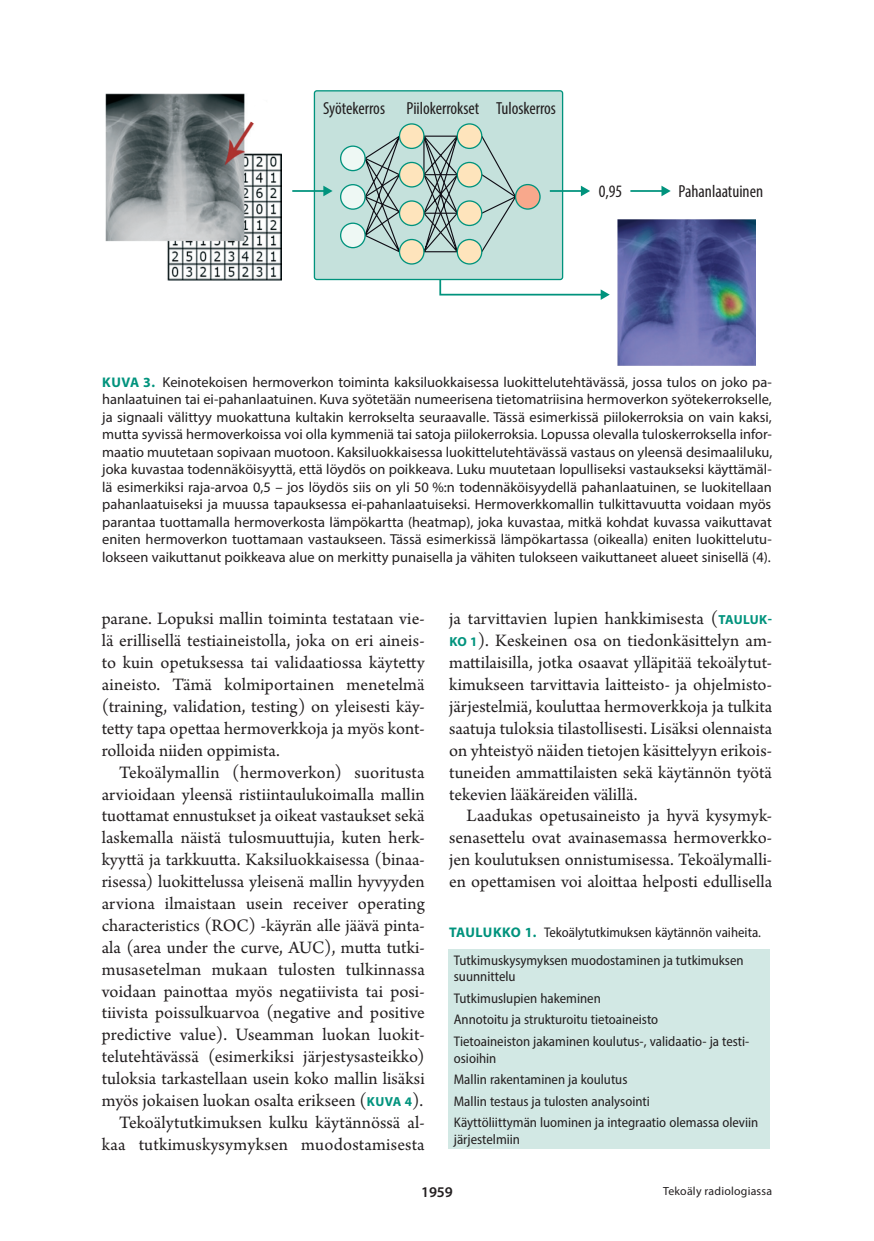
<style>
.page{position:relative;width:874px;height:1241px;background:#fff}
.page>*{position:absolute;margin:0;border:0;box-sizing:border-box;transform-origin:0 0}
.t1{font:18.38px/21.9px "Arno Pro";color:#231f20;text-align:justify}
.t2{font:condensed 17.5px "Myriad Pro";color:#231f20}
.t3{font:600 14.88px "Myriad Pro";color:#231f20}
.kt{font:14.35px/17.5px "Myriad Pro";color:#231f20;text-align:justify}
.t{font:semi-condensed 14px/16.6px "Myriad Pro";color:#231f20}
.Ala{font:11.9px "Myriad Pro";letter-spacing:.02em;color:#231f20}
.s1{font-weight:700;font-size:14px;color:#00937d}
.s2{font-family:"Myriad Pro";font-weight:700;font-size:13.12px;color:#00937d}
.s3{font-weight:700;font-stretch:normal;color:#00937d}
</style>
<div class="page">
<svg style="left:438px;top:275px;width:171px;height:25px"></svg>
<div style="left:314px;top:91px;width:248px;height:188px;background:#c5e1dc;border-radius:2px"></div>
<div style="left:313px;top:90px;width:250px;height:190px;border:1px solid #00937d;border-radius:2px"></div>
<svg style="left:480px;top:135px;width:37px;height:118px"></svg>
<svg style="left:422px;top:128px;width:39px;height:130px"></svg>
<svg style="left:360px;top:126px;width:44px;height:135px"></svg>
<div style="left:340px;top:146px;width:25px;height:24px;background:#eef8f4;border-radius:50%"></div>
<div style="left:340px;top:145px;width:25px;height:26px;border:1px solid #00937d;border-radius:50%"></div>
<div style="left:340px;top:185px;width:25px;height:24px;background:#eef8f4;border-radius:50%"></div>
<div style="left:340px;top:184px;width:25px;height:26px;border:1px solid #00937d;border-radius:50%"></div>
<div style="left:340px;top:223px;width:25px;height:25px;background:#eef8f4;border-radius:50%"></div>
<div style="left:340px;top:222px;width:25px;height:26px;border:1px solid #00937d;border-radius:50%"></div>
<div style="left:399px;top:162px;width:25px;height:25px;background:#fee4bc;border-radius:50%"></div>
<div style="left:398px;top:162px;width:26px;height:25px;border:1px solid #00937d;border-radius:50%"></div>
<div style="left:399px;top:124px;width:25px;height:24px;background:#fee4bc;border-radius:50%"></div>
<div style="left:398px;top:123px;width:26px;height:26px;border:1px solid #00937d;border-radius:50%"></div>
<div style="left:399px;top:201px;width:25px;height:24px;background:#fee4bc;border-radius:50%"></div>
<div style="left:398px;top:200px;width:26px;height:26px;border:1px solid #00937d;border-radius:50%"></div>
<div style="left:399px;top:239px;width:25px;height:25px;background:#fee4bc;border-radius:50%"></div>
<div style="left:398px;top:239px;width:26px;height:25px;border:1px solid #00937d;border-radius:50%"></div>
<div style="left:457px;top:162px;width:24px;height:25px;background:#fee4bc;border-radius:50%"></div>
<div style="left:456px;top:162px;width:26px;height:25px;border:1px solid #00937d;border-radius:50%"></div>
<div style="left:515px;top:184px;width:24px;height:25px;background:#f8a88c;border-radius:50%"></div>
<div style="left:514px;top:184px;width:26px;height:26px;border:1px solid #00937d;border-radius:50%"></div>
<div style="left:457px;top:124px;width:24px;height:24px;background:#fee4bc;border-radius:50%"></div>
<div style="left:456px;top:123px;width:26px;height:26px;border:1px solid #00937d;border-radius:50%"></div>
<div style="left:457px;top:201px;width:24px;height:24px;background:#fee4bc;border-radius:50%"></div>
<div style="left:456px;top:200px;width:26px;height:26px;border:1px solid #00937d;border-radius:50%"></div>
<div style="left:457px;top:239px;width:24px;height:25px;background:#fee4bc;border-radius:50%"></div>
<div style="left:456px;top:239px;width:26px;height:25px;border:1px solid #00937d;border-radius:50%"></div>
<hr style="left:292px;top:190px;width:33px;height:2px;background:#00937d">
<svg style="left:323px;top:186px;width:9px;height:10px"></svg>
<hr style="left:549px;top:190px;width:33px;height:2px;background:#00937d">
<svg style="left:580px;top:186px;width:10px;height:10px"></svg>
<hr style="left:630px;top:190px;width:32px;height:2px;background:#00937d">
<svg style="left:661px;top:186px;width:9px;height:10px"></svg>
<img style="left:617px;top:220px;width:138px;height:145px">
<img style="left:106px;top:93px;width:175px;height:187px">
<svg style="left:246px;top:98px;width:31px;height:32px"></svg>
<div style="left:448px;top:948px;width:321px;height:200px;background:#d2e8e4"></div>
<p class="t2" style="left:323px;top:98px;width:234px">Syötekerros Piilokerrokset Tuloskerros</p>
<p class="t2" style="left:598px;top:181px;width:25px">0,95</p>
<p class="t2" style="left:678px;top:181px;width:86px">Pahanlaatuinen</p>
<p class="kt" style="left:102px;top:373px;width:671px"><span class="s1">KUVA 3.</span> Keinotekoisen hermoverkon toiminta kaksiluokkaisessa luokittelutehtävässä, jossa tulos on joko pa&shy;hanlaatuinen tai ei-pahanlaatuinen. Kuva syötetään numeerisena tietomatriisina hermoverkon syötekerrokselle, ja signaali välittyy muokattuna kultakin kerrokselta seuraavalle. Tässä esimerkissä piilokerroksia on vain kaksi, mutta syvissä hermoverkoissa voi olla kymmeniä tai satoja piilokerroksia. Lopussa olevalla tuloskerroksella infor&shy;maatio muutetaan sopivaan muotoon. Kaksiluokkaisessa luokittelutehtävässä vastaus on yleensä desimaaliluku, joka kuvastaa todennäköisyyttä, että löydös on poikkeava. Luku muutetaan lopulliseksi vastaukseksi käyttämäl&shy;lä esimerkiksi raja-arvoa 0,5 – jos löydös siis on yli 50 %:n todennäköisyydellä pahanlaatuinen, se luokitellaan pahanlaatuiseksi ja muussa tapauksessa ei-pahanlaatuiseksi. Hermoverkkomallin tulkittavuutta voidaan myös parantaa tuottamalla hermoverkosta lämpökartta (heatmap), joka kuvastaa, mitkä kohdat kuvassa vaikuttavat eniten hermoverkon tuottamaan vastaukseen. Tässä esimerkissä lämpökartassa (oikealla) eniten luokittelutu&shy;lokseen vaikuttanut poikkeava alue on merkitty punaisella ja vähiten tulokseen vaikuttaneet alueet sinisellä (4).</p>
<p class="t1" style="left:102px;top:609px;width:324px">parane. Lopuksi mallin toiminta testataan vie&shy;lä erillisellä testiaineistolla, joka on eri aineis&shy;to kuin opetuksessa tai validaatiossa käytetty aineisto. Tämä kolmiportainen menetelmä (training, validation, testing) on yleisesti käy&shy;tetty tapa opettaa hermoverkkoja ja myös kont&shy;rolloida niiden oppimista.</p>
<p class="t1" style="left:102px;top:762px;width:324px;text-indent:17px">Tekoälymallin (hermoverkon) suoritusta arvioidaan yleensä ristiintaulukoimalla mallin tuottamat ennustukset ja oikeat vastaukset sekä laskemalla näistä tulosmuuttujia, kuten herk&shy;kyyttä ja tarkkuutta. Kaksiluokkaisessa (binaa&shy;risessa) luokittelussa yleisenä mallin hyvyyden arviona ilmaistaan usein receiver operating characteristics (ROC) ‑käyrän alle jäävä pinta&shy;ala (area under the curve, AUC), mutta tutki&shy;musasetelman mukaan tulosten tulkinnassa voidaan painottaa myös negatiivista tai posi&shy;tiivista poissulkuarvoa (negative and positive predictive value). Useamman luokan luokit&shy;telutehtävässä (esimerkiksi järjestysasteikko) tuloksia tarkastellaan usein koko mallin lisäksi myös jokaisen luokan osalta erikseen (<span class="s2">KUVA 4</span>).</p>
<p class="t1" style="left:102px;top:1112px;width:324px;text-align:right">Tekoälytutkimuksen kulku käytännössä al&shy;kaa tutkimuskysymyksen muodostamisesta</p>
<p class="t1" style="left:449px;top:609px;width:324px">ja tarvittavien lupien hankkimisesta (<span class="s2">TAULUK-KO 1</span>). Keskeinen osa on tiedonkäsittelyn am&shy;mattilaisilla, jotka osaavat ylläpitää tekoälytut&shy;kimukseen tarvittavia laitteisto- ja ohjelmisto&shy;järjestelmiä, kouluttaa hermoverkkoja ja tulkita saatuja tuloksia tilastollisesti. Lisäksi olennaista on yhteistyö näiden tietojen käsittelyyn erikois&shy;tuneiden ammattilaisten sekä käytännön työtä tekevien lääkäreiden välillä.</p>
<p class="t1" style="left:449px;top:805px;width:324px;text-indent:17px">Laadukas opetusaineisto ja hyvä kysymyk&shy;senasettelu ovat avainasemassa hermoverkko&shy;jen koulutuksen onnistumisessa. Tekoälymalli&shy;en opettamisen voi aloittaa helposti edullisella</p>
<p class="t" style="left:449px;top:923px;width:313px"><span class="s3">TAULUKKO 1.</span> Tekoälytutkimuksen käytännön vaiheita.</p>
<p class="t" style="left:453px;top:951px;width:291px">Tutkimuskysymyksen muodostaminen ja tutkimuksen suunnittelu</p>
<p class="t" style="left:453px;top:989px;width:148px">Tutkimuslupien hakeminen</p>
<p class="t" style="left:453px;top:1011px;width:206px">Annotoitu ja strukturoitu tietoaineisto</p>
<p class="t" style="left:453px;top:1032px;width:297px">Tietoaineiston jakaminen koulutus-, validaatio- ja testi&shy;osioihin</p>
<p class="t" style="left:453px;top:1070px;width:175px">Mallin rakentaminen ja koulutus</p>
<p class="t" style="left:453px;top:1092px;width:197px">Mallin testaus ja tulosten analysointi</p>
<p class="t" style="left:453px;top:1113px;width:306px">Käyttöliittymän luominen ja integraatio olemassa oleviin järjestelmiin</p>
<p class="t3" style="left:421px;top:1182px;width:33px">1959</p>
<p class="Ala" style="left:662px;top:1183px;width:110px">Tekoäly radiologiassa</p>
</div>
